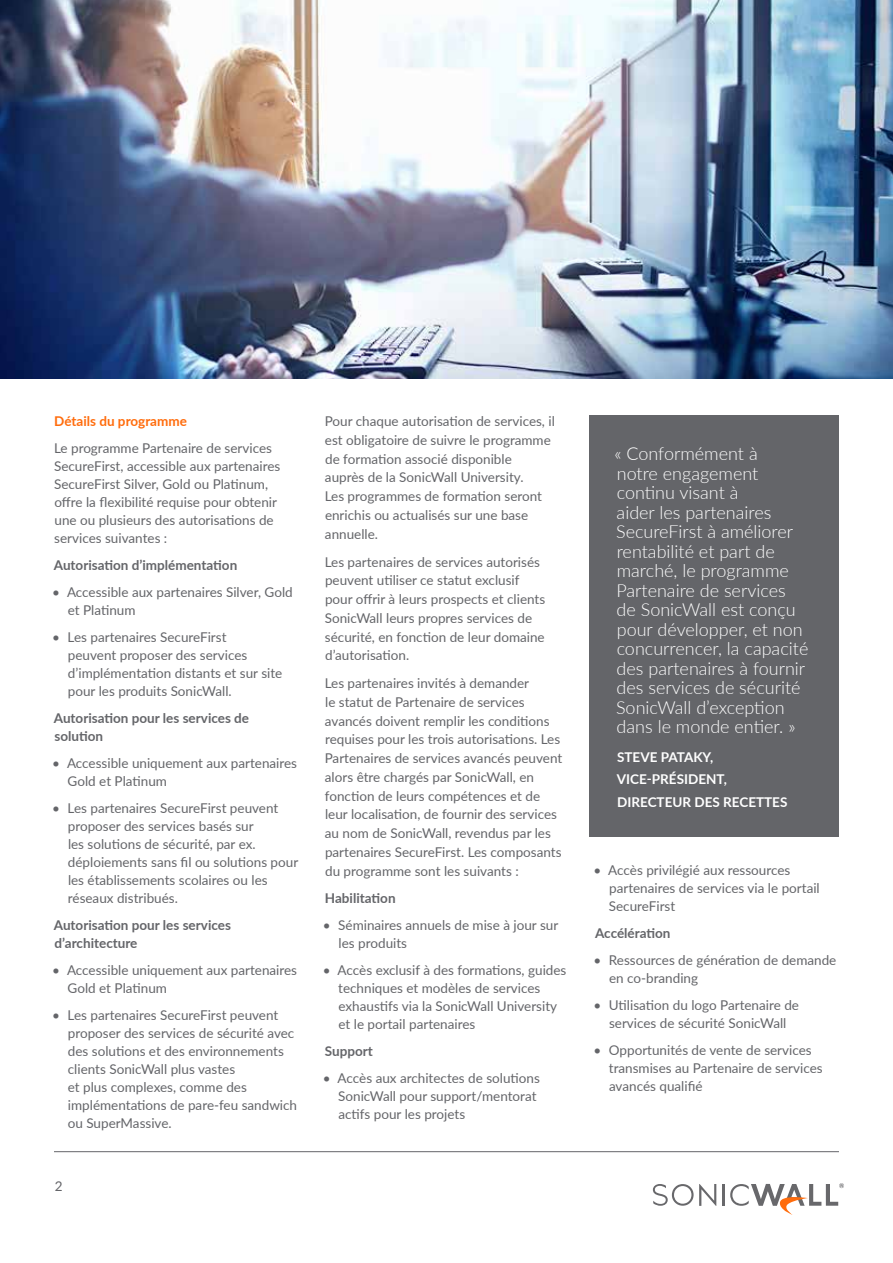
<style>
.page{position:relative;width:893px;height:1263px;background:#fff}
.page>*{position:absolute;margin:0;border:0;box-sizing:border-box;transform-origin:0 0}
.t1{font:300 18px/19.5px "Lato";color:#fff}
.t2{font:13.5px/18px "Lato";color:#646569}
.t3{font:700 13.5px/18px "Lato";color:#646569}
.t4{font:700 13.5px/22.5px "Lato";color:#fff}
.t5{font:700 13.5px "Lato";color:#ff6c0c}
</style>
<div class="page">
<hr style="left:722px;top:1184px;width:2px;height:22px;background:#68686b">
<svg style="left:653px;top:1184px;width:63px;height:22px"></svg>
<svg style="left:730px;top:1183px;width:114px;height:32px"></svg>
<hr style="left:54px;top:1151px;width:785px;height:1px;background:#646569">
<div style="left:589px;top:415px;width:250px;height:422px;background:#646569"></div>
<img style="left:0;top:0;width:893px;height:379px">
<p class="t5" style="left:54px;top:411px;width:134px">Détails du programme</p>
<p class="t2" style="left:54px;top:439px;width:228px">Le programme Partenaire de services SecureFirst, accessible aux partenaires SecureFirst Silver, Gold ou Platinum, offre la flexibilité requise pour obtenir une ou plusieurs des autorisations de services suivantes :</p>
<p class="t3" style="left:54px;top:556px;width:185px">Autorisation d’implémentation</p>
<p class="t2" style="left:68px;top:583px;width:226px;text-indent:-16px">• Accessible aux partenaires Silver, Gold et Platinum</p>
<p class="t2" style="left:68px;top:628px;width:216px;text-indent:-16px">• Les partenaires SecureFirst<br>peuvent proposer des services d’implémentation distants et sur site pour les produits SonicWall.</p>
<p class="t3" style="left:54px;top:709px;width:197px">Autorisation pour les services de solution</p>
<p class="t2" style="left:68px;top:754px;width:231px;text-indent:-15px">• Accessible uniquement aux partenaires<br>Gold et Platinum</p>
<p class="t2" style="left:68px;top:799px;width:232px;text-indent:-16px">• Les partenaires SecureFirst peuvent proposer des services basés sur<br>les solutions de sécurité, par ex. déploiements sans fil ou solutions pour les établissements scolaires ou les réseaux distribués.</p>
<p class="t3" style="left:54px;top:916px;width:179px">Autorisation pour les services d’architecture</p>
<p class="t2" style="left:68px;top:961px;width:231px;text-indent:-15px">• Accessible uniquement aux partenaires<br>Gold et Platinum</p>
<p class="t2" style="left:68px;top:1006px;width:231px;text-indent:-16px">• Les partenaires SecureFirst peuvent proposer des services de sécurité avec des solutions et des environnements clients SonicWall plus vastes<br>et plus complexes, comme des implémentations de pare-feu sandwich ou SuperMassive.</p>
<p class="t2" style="left:55px;top:1176px;width:9px">2</p>
<p class="t2" style="left:325px;top:411px;width:232px;line-height:18.8px">Pour chaque autorisation de services, il est obligatoire de suivre le programme de formation associé disponible<br>auprès de la SonicWall University.<br>Les programmes de formation seront enrichis ou actualisés sur une base annuelle.</p>
<p class="t2" style="left:325px;top:552px;width:222px;line-height:18.8px">Les partenaires de services autorisés peuvent utiliser ce statut exclusif pour offrir à leurs prospects et clients SonicWall leurs propres services de sécurité, en fonction de leur domaine d’autorisation.</p>
<p class="t2" style="left:325px;top:673px;width:239px;line-height:18.8px">Les partenaires invités à demander<br>le statut de Partenaire de services avancés doivent remplir les conditions requises pour les trois autorisations. Les Partenaires de services avancés peuvent alors être chargés par SonicWall, en fonction de leurs compétences et de leur localisation, de fournir des services au nom de SonicWall, revendus par les partenaires SecureFirst. Les composants du programme sont les suivants :</p>
<p class="t3" style="left:325px;top:888px;width:72px">Habilitation</p>
<p class="t2" style="left:339px;top:915px;width:221px;text-indent:-16px">• Séminaires annuels de mise à jour sur les produits</p>
<p class="t2" style="left:338px;top:960px;width:230px;text-indent:-15px">• Accès exclusif à des formations, guides techniques et modèles de services exhaustifs via la SonicWall University et le portail partenaires</p>
<p class="t3" style="left:325px;top:1041px;width:50px">Support</p>
<p class="t2" style="left:338px;top:1068px;width:203px;text-indent:-15px">• Accès aux architectes de solutions<br>SonicWall pour support/mentorat actifs pour les projets</p>
<p class="t1" style="left:614px;top:443px;width:195px">« Conformément à<br>notre engagement continu visant à<br>aider les partenaires<br>SecureFirst à améliorer rentabilité et part de marché, le programme<br>Partenaire de services<br>de SonicWall est conçu pour développer, et non concurrencer, la capacité des partenaires à fournir des services de sécurité<br>SonicWall d’exception dans le monde entier. »</p>
<p class="t4" style="left:617px;top:745px;width:172px">Steve Pataky, vice-président, directeur des recettes</p>
<p class="t2" style="left:609px;top:860px;width:212px;text-indent:-15px">• Accès privilégié aux ressources partenaires de services via le portail<br>SecureFirst</p>
<p class="t3" style="left:595px;top:923px;width:77px">Accélération</p>
<p class="t2" style="left:609px;top:950px;width:229px;text-indent:-16px">• Ressources de génération de demande en co-branding</p>
<p class="t2" style="left:593px;top:995px;width:207px;text-align:center">• Utilisation du logo Partenaire de services de sécurité SonicWall</p>
<p class="t2" style="left:609px;top:1040px;width:215px;text-indent:-15px">• Opportunités de vente de services transmises au Partenaire de services avancés qualifié</p>
</div>
